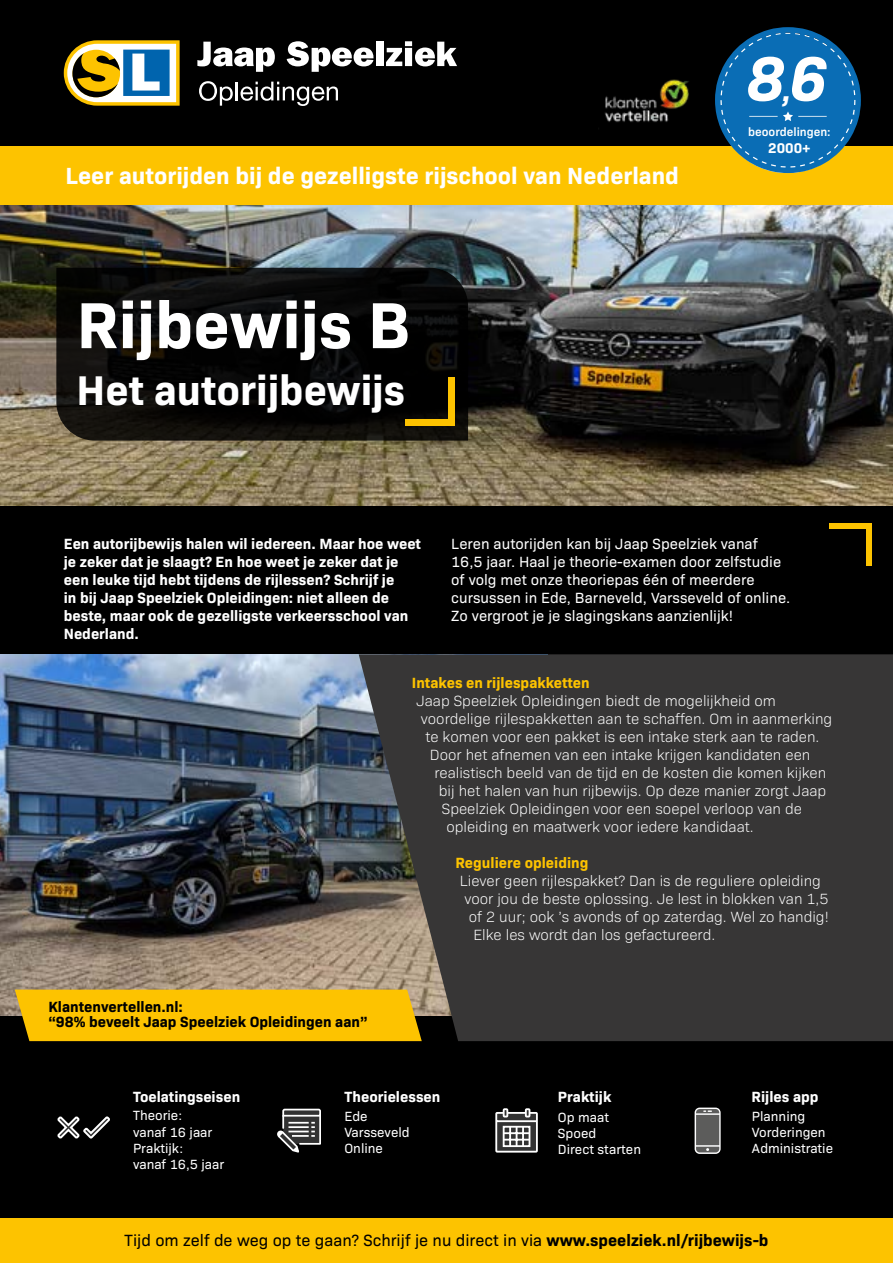
<style>
.page{position:relative;width:893px;height:1263px;background:#000}
.page>*{position:absolute;margin:0;border:0;box-sizing:border-box;transform-origin:0 0}
.t1{font:700 66px "Bio Sans";color:#fff}
.t2{font:italic 700 63.6px "Bio Sans";color:#fff}
.t3{font:700 42.15px "Bio Sans";color:#fff}
.t4{font:700 23.7px "Bio Sans";color:#fff}
.t5{font:16.5px "Bio Sans";color:#000}
.t6{font:300 15px "Bio Sans";color:#fff}
.t7{font:700 15px/18px "Bio Sans";color:#fff}
.t8{font:15px/18px "Bio Sans";color:#fff}
.t9{font:700 15px/15px "Bio Sans";color:#000}
.t10{font:700 15px "Bio Sans";color:#fdc300}
.t11{font:700 14.25px "Bio Sans";color:#fff}
.t12{font:13.5px/16.2px "Bio Sans";color:#fff}
.t13{font:600 12px "Bio Sans";color:#fff}
.s1{font-size:30.75px}
.s2{font-weight:700}
</style>
<div class="page">
<img style="left:0;top:655px;width:359px;height:360px">
<img style="left:0;top:205px;width:893px;height:301px">
<div style="left:0;top:1218px;width:893px;height:45px;background:#fdc300"></div>
<svg style="left:56px;top:268px;width:412px;height:173px"></svg>
<div style="left:448px;top:377px;width:6px;height:49px;background:#fdc300"></div>
<div style="left:406px;top:420px;width:48px;height:6px;background:#fdc300"></div>
<div style="left:0;top:146px;width:893px;height:59px;background:#fdc300"></div>
<svg style="left:715px;top:27px;width:146px;height:146px"></svg>
<img style="left:604px;top:79px;width:85px;height:43px">
<svg style="left:359px;top:654px;width:534px;height:387px;background:#3c3a3a"></svg>
<div style="left:829px;top:523px;width:42px;height:6px;background:#fdc300"></div>
<div style="left:866px;top:523px;width:5px;height:43px;background:#fdc300"></div>
<div style="left:15px;top:989px;width:407px;height:52px;background:#fdc300"></div>
<svg style="left:197px;top:42px;width:78px;height:30px"></svg>
<svg style="left:287px;top:41px;width:86px;height:31px"></svg>
<div style="left:376px;top:42px;width:7px;height:24px;background:#fff"></div>
<svg style="left:386px;top:41px;width:71px;height:25px"></svg>
<svg style="left:199px;top:81px;width:139px;height:25px"></svg>
<svg style="left:64px;top:40px;width:116px;height:66px;background:#a0a47a"></svg>
<svg style="left:277px;top:1108px;width:44px;height:45px"></svg>
<div style="left:525px;top:1108px;width:5px;height:9px;border:2px solid #fff"></div>
<div style="left:503px;top:1108px;width:5px;height:9px;border:2px solid #fff"></div>
<svg style="left:495px;top:1109px;width:43px;height:44px;background:#7c7c7c"></svg>
<hr style="left:504px;top:1132px;width:25px;height:2px;background:#fff">
<svg style="left:57px;top:1116px;width:53px;height:23px"></svg>
<svg style="left:695px;top:1107px;width:26px;height:47px"></svg>
<h3 class="t4" style="left:65px;top:158px;width:615px">Leer autorijden bij de gezelligste rijschool van Nederland</h3>
<h1 class="t1" style="left:77px;top:275px;width:335px">Rijbewijs B</h1>
<h3 class="t3" style="left:77px;top:358px;width:330px">Het autorijbewijs</h3>
<h2 class="t2" style="left:747px;top:30px;width:82px">8<span class="s1">,</span>6</h2>
<p class="t13" style="left:748px;top:123px;width:84px">beoordelingen:</p>
<p class="t11" style="left:768px;top:137px;width:44px">2000+</p>
<p class="t7" style="left:64px;top:534px;width:359px">Een autorijbewijs halen wil iedereen. Maar hoe weet je zeker dat je slaagt? En hoe weet je zeker dat je een leuke tijd hebt tijdens de rijlessen? Schrijf je<br>in bij Jaap Speelziek Opleidingen: niet alleen de beste, maar ook de gezelligste verkeersschool van Nederland.</p>
<p class="t8" style="left:451px;top:534px;width:340px">Leren autorijden kan bij Jaap Speelziek vanaf 16,5 jaar. Haal je theorie-examen door zelfstudie of volg met onze theoriepas één of meerdere cursussen in Ede, Barneveld, Varsseveld of online.<br>Zo vergroot je je slagingskans aanzienlijk!</p>
<p class="t9" style="left:48px;top:998px;width:321px">Klantenvertellen.nl:<br>“98% beveelt Jaap Speelziek Opleidingen aan”</p>
<p class="t10" style="left:412px;top:671px;width:179px">Intakes en rijlespakketten</p>
<p class="t6" style="left:416px;top:690px;width:361px">Jaap Speelziek Opleidingen biedt de mogelijkheid om</p>
<p class="t6" style="left:421px;top:708px;width:413px">voordelige rijlespakketten aan te schaffen. Om in aanmerking</p>
<p class="t6" style="left:425px;top:726px;width:396px">te komen voor een pakket is een intake sterk aan te raden.</p>
<p class="t6" style="left:430px;top:744px;width:382px">Door het afnemen van een intake krijgen kandidaten een</p>
<p class="t6" style="left:434px;top:762px;width:393px">realistisch beeld van de tijd en de kosten die komen kijken</p>
<p class="t6" style="left:439px;top:780px;width:389px">bij het halen van hun rijbewijs. Op deze manier zorgt Jaap</p>
<p class="t6" style="left:442px;top:798px;width:362px">Speelziek Opleidingen voor een soepel verloop van de</p>
<p class="t6" style="left:446px;top:816px;width:309px">opleiding en maatwerk voor iedere kandidaat.</p>
<p class="t10" style="left:455px;top:851px;width:135px">Reguliere opleiding</p>
<p class="t6" style="left:460px;top:870px;width:362px">Liever geen rijlespakket? Dan is de reguliere opleiding</p>
<p class="t6" style="left:464px;top:888px;width:365px">voor jou de beste oplossing. Je lest in blokken van 1,5</p>
<p class="t6" style="left:469px;top:906px;width:361px">of 2 uur; ook ’s avonds of op zaterdag. Wel zo handig!</p>
<p class="t6" style="left:473px;top:924px;width:243px">Elke les wordt dan los gefactureerd.</p>
<p class="t7" style="left:133px;top:1086px;width:109px">Toelatingseisen</p>
<p class="t12" style="left:133px;top:1106px;width:93px">Theorie:<br>vanaf 16 jaar<br>Praktijk:<br>vanaf 16,5 jaar</p>
<p class="t7" style="left:344px;top:1086px;width:97px">Theorielessen</p>
<p class="t12" style="left:344px;top:1107px;width:67px">Ede<br>Varsseveld<br>Online</p>
<p class="t7" style="left:558px;top:1087px;width:55px">Praktijk</p>
<p class="t12" style="left:558px;top:1108px;width:85px">Op maat<br>Spoed<br>Direct starten</p>
<p class="t7" style="left:752px;top:1087px;width:68px">Rijles app</p>
<p class="t12" style="left:752px;top:1107px;width:83px">Planning<br>Vorderingen<br>Administratie</p>
<p class="t5" style="left:124px;top:1228px;width:646px">Tijd om zelf de weg op te gaan? Schrijf je nu direct in via <span class="s2">www.speelziek.nl/rijbewijs-b</span></p>
</div>
